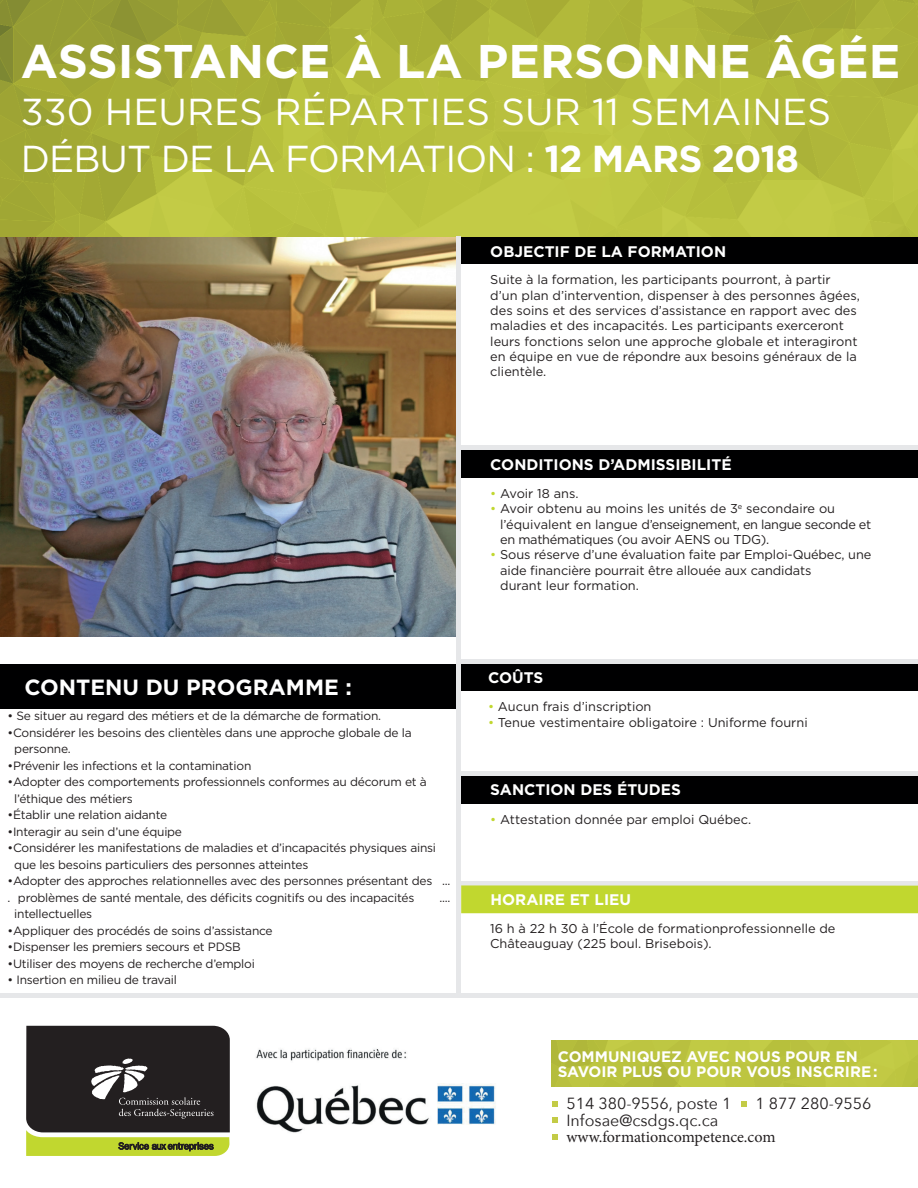
<style>
.page{position:relative;width:918px;height:1188px;background:#fff}
.page>*{position:absolute;margin:0;border:0;box-sizing:border-box;transform-origin:0 0}
.t1{font:700 47.25px "Gotham";color:#fff}
.t2{font:37.5px/47.2px "Gotham";color:#fff}
.t3{font:700 22.05px "Gotham";color:#fff}
.t4{font:16.05px "Avenir Next";color:#231f20}
.t5{font:16.05px "Minion Pro";color:#231f20}
.t6{font:700 15.3px "Gotham";color:#fff}
.t7{font:700 15.15px/15.6px "Gotham";color:#fff}
.t8{font:12.75px/15.3px "Gotham";color:#231f20}
.t9{font:12.75px/15.3px "Gotham";letter-spacing:-.02em;color:#231f20}
.t10{font:12px/16.5px "Gotham";letter-spacing:-.02em;color:#231f20}
.s1{font-weight:700}
.s2{color:#c1d72f}
</style>
<div class="page">
<img style="left:0;top:236px;width:457px;height:401px">
<div style="left:461px;top:236px;width:457px;height:28px;background:#000001"></div>
<div style="left:461px;top:450px;width:457px;height:28px;background:#000001"></div>
<div style="left:459px;top:663px;width:459px;height:28px;background:#000001"></div>
<hr style="left:457px;top:659px;width:461px;height:4px;background:#e6e7e9">
<div style="left:461px;top:776px;width:457px;height:27px;background:#000001"></div>
<div style="left:459px;top:771px;width:459px;height:5px;background:#e6e7e9"></div>
<hr style="left:459px;top:446px;width:459px;height:4px;background:#e6e7e9">
<div style="left:0;top:664px;width:459px;height:45px;background:#000001"></div>
<img style="left:0;top:0;width:918px;height:236px">
<svg style="left:26px;top:1026px;width:204px;height:130px;background:#4b4a36"></svg>
<svg style="left:741px;top:1101px;width:5px;height:6px"></svg>
<svg style="left:552px;top:1101px;width:6px;height:6px"></svg>
<svg style="left:552px;top:1118px;width:6px;height:5px"></svg>
<svg style="left:552px;top:1134px;width:6px;height:6px"></svg>
<img style="left:552px;top:1040px;width:366px;height:47px">
<hr style="left:0;top:993px;width:918px;height:4px;background:#e6e7e9">
<hr style="left:459px;top:881px;width:459px;height:4px;background:#e6e7e9">
<div style="left:461px;top:885px;width:457px;height:28px;background:#c1d72f"></div>
<hr style="left:457px;top:236px;width:4px;height:761px;background:#e6e7e9">
<img style="left:256px;top:1048px;width:240px;height:85px">
<h1 class="t1" style="left:21px;top:30px;width:881px">ASSISTANCE À LA PERSONNE ÂGÉE</h1>
<h2 class="t2" style="left:21px;top:87px;width:812px">330 HEURES RÉPARTIES SUR 11 SEMAINES<br>DÉBUT DE LA FORMATION : <span class="s1">12 MARS 2018</span></h2>
<p class="t6" style="left:490px;top:241px;width:237px">OBJECTIF DE LA FORMATION</p>
<p class="t8" style="left:490px;top:272px;width:371px">Suite à la formation, les participants pourront, à partir d’un plan d’intervention, dispenser à des personnes âgées, des soins et des services d’assistance en rapport avec des maladies et des incapacités. Les participants exerceront leurs fonctions selon une approche globale et interagiront en équipe en vue de répondre aux besoins généraux de la clientèle.</p>
<p class="t6" style="left:490px;top:454px;width:243px">CONDITIONS D’ADMISSIBILITÉ</p>
<h3 class="t3" style="left:24px;top:673px;width:329px">CONTENU DU PROGRAMME :</h3>
<p class="t10" style="left:8px;top:707px;width:375px">• Se situer au regard des métiers et de la démarche de formation.</p>
<p class="t10" style="left:14px;top:724px;width:399px;text-indent:-7px">•Considérer les besoins des clientèles dans une approche globale de la personne.</p>
<p class="t10" style="left:8px;top:757px;width:245px">•Prévenir les infections et la contamination</p>
<p class="t10" style="left:14px;top:773px;width:414px;text-indent:-7px">•Adopter des comportements professionnels conformes au décorum et à l’éthique des métiers</p>
<p class="t10" style="left:8px;top:806px;width:161px">•Établir une relation aidante</p>
<p class="t10" style="left:8px;top:823px;width:176px">•Interagir au sein d’une équipe</p>
<p class="t10" style="left:14px;top:839px;width:423px;text-indent:-7px">•Considérer les manifestations de maladies et d’incapacités physiques ainsi que les besoins particuliers des personnes atteintes</p>
<p class="t10" style="left:8px;top:872px;width:445px">•Adopter des approches relationnelles avec des personnes présentant des ... . problèmes de santé mentale, des déficits cognitifs ou des incapacités</p>
<p class="t10" style="left:440px;top:889px;width:13px">....</p>
<p class="t10" style="left:14px;top:905px;width:79px">intellectuelles</p>
<p class="t10" style="left:8px;top:922px;width:267px">•Appliquer des procédés de soins d’assistance</p>
<p class="t10" style="left:8px;top:938px;width:235px">•Dispenser les premiers secours et PDSB</p>
<p class="t10" style="left:8px;top:955px;width:249px">•Utiliser des moyens de recherche d’emploi</p>
<p class="t10" style="left:8px;top:971px;width:171px">• Insertion en milieu de travail</p>
<p class="t8" style="left:490px;top:485px;width:90px"><span class="s2">•</span> Avoir 18 ans.</p>
<p class="t9" style="left:500px;top:501px;width:373px;text-indent:-10px"><span class="s2">•</span> Avoir obtenu au moins les unités de 3<sup>e</sup> secondaire ou l’équivalent en langue d’enseignement, en langue seconde et en mathématiques (ou avoir AENS ou TDG).</p>
<p class="t8" style="left:500px;top:547px;width:373px;text-indent:-10px"><span class="s2">•</span> Sous réserve d’une évaluation faite par Emploi-Québec, une aide financière pourrait être allouée aux candidats<br>durant leur formation.</p>
<p class="t6" style="left:488px;top:668px;width:57px">COÛTS</p>
<p class="t8" style="left:488px;top:699px;width:165px"><span class="s2">•</span> Aucun frais d’inscription</p>
<p class="t8" style="left:488px;top:714px;width:321px"><span class="s2">•</span> Tenue vestimentaire obligatoire : Uniforme fourni</p>
<p class="t6" style="left:490px;top:780px;width:192px">SANCTION DES ÉTUDES</p>
<p class="t8" style="left:490px;top:811px;width:262px"><span class="s2">•</span> Attestation donnée par emploi Québec.</p>
<p class="t6" style="left:491px;top:890px;width:142px">HORAIRE ET LIEU</p>
<p class="t8" style="left:490px;top:920px;width:347px">16 h à 22 h 30 à l’École de formationprofessionnelle de<br>Châteauguay (225 boul. Brisebois).</p>
<p class="t7" style="left:558px;top:1049px;width:322px">COMMUNIQUEZ AVEC NOUS POUR EN<br>SAVOIR PLUS OU POUR VOUS INSCRIRE :</p>
<h3 class="t4" style="left:566px;top:1090px;width:166px">514 380-9556, poste 1</h3>
<h3 class="t4" style="left:756px;top:1090px;width:117px">1 877 280-9556</h3>
<h3 class="t4" style="left:566px;top:1106px;width:153px">Infosae@csdgs.qc.ca</h3>
<h3 class="t5" style="left:566px;top:1126px;width:211px">www.formationcompetence.com</h3>
</div>
